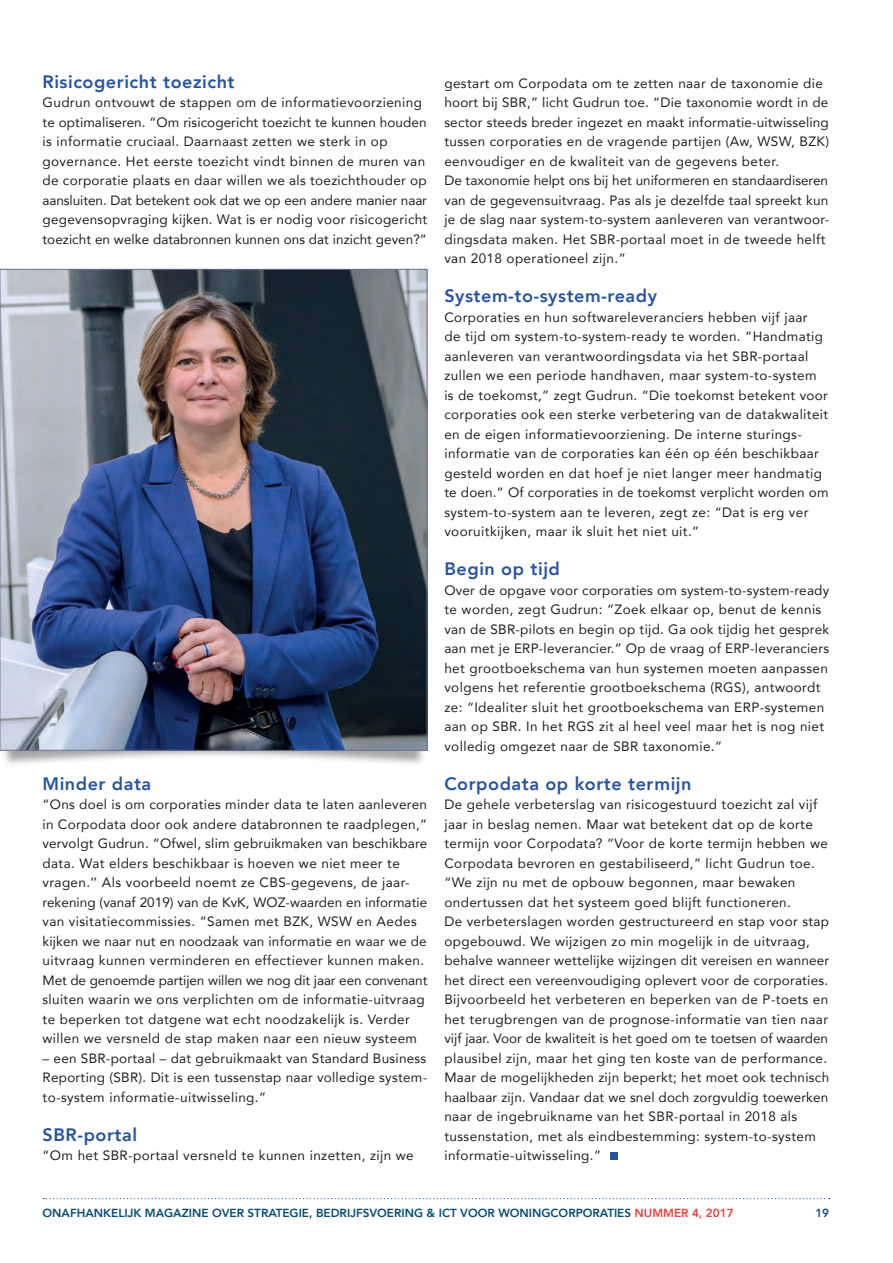
<style>
.page{position:relative;width:893px;height:1263px;background:#fff}
.page>*{position:absolute;margin:0;border:0;box-sizing:border-box;transform-origin:0 0}
.t1{font:800 18px "Avenir";letter-spacing:.03em;color:#2753a3}
.t2{font:13.5px/19.5px "Avenir";letter-spacing:.03em;color:#231f20}
.t3{font:13.5px "Avenir";letter-spacing:.005em;color:#231f20}
.t4{font:13.5px "Avenir";color:#231f20}
.t5{font:13.5px "Avenir";letter-spacing:-.005em;color:#231f20}
.t6{font:13.5px "Avenir";letter-spacing:.01em;color:#231f20}
.t7{font:800 11.7px "Avenir";color:#074b75}
.t8{font:800 11.7px "Avenir";color:#144a7c}
.s1{color:#ea3f3c}
</style>
<div class="page">
<svg style="left:43px;top:1198px;width:787px;height:1px"></svg>
<div style="left:1px;top:717px;width:425px;height:51px;background:#231f20;opacity:.4"></div>
<div style="left:609px;top:1152px;width:8px;height:8px;background:#2753a3"></div>
<img style="left:2px;top:271px;width:423px;height:478px">
<p class="t1" style="left:43px;top:67px;width:194px">Risicogericht toezicht</p>
<p class="t2" style="left:43px;top:92px;width:381px">Gudrun ontvouwt de stappen om de informatievoorziening</p>
<p class="t3" style="left:43px;top:111px;width:386px">te optimaliseren. “Om risicogericht toezicht te kunnen houden</p>
<p class="t2" style="left:43px;top:131px;width:347px">is informatie cruciaal. Daarnaast zetten we sterk in op</p>
<p class="t2" style="left:43px;top:151px;width:386px">governance. Het eerste toezicht vindt binnen de muren van de corporatie plaats en daar willen we als toezichthouder op</p>
<p class="t5" style="left:43px;top:189px;width:386px">aansluiten. Dat betekent ook dat we op een andere manier naar</p>
<p class="t2" style="left:43px;top:209px;width:386px">gegevensopvraging kijken. Wat is er nodig voor risicogericht</p>
<p class="t3" style="left:43px;top:228px;width:386px">toezicht en welke databronnen kunnen ons dat inzicht geven?”</p>
<p class="t1" style="left:43px;top:769px;width:110px">Minder data</p>
<p class="t2" style="left:43px;top:794px;width:386px">“Ons doel is om corporaties minder data te laten aanleveren</p>
<p class="t2" style="left:43px;top:814px;width:386px">in Corpodata door ook andere databronnen te raadplegen,”</p>
<p class="t2" style="left:43px;top:833px;width:386px">vervolgt Gudrun. “Ofwel, slim gebruikmaken van beschikbare</p>
<p class="t2" style="left:43px;top:853px;width:369px">data. Wat elders beschikbaar is hoeven we niet meer te vragen.’’ Als voorbeeld noemt ze CBS-gegevens, de jaar-</p>
<p class="t3" style="left:43px;top:891px;width:386px">rekening (vanaf 2019) van de KvK, WOZ-waarden en informatie</p>
<p class="t2" style="left:43px;top:911px;width:386px">van visitatiecommissies. “Samen met BZK, WSW en Aedes kijken we naar nut en noodzaak van informatie en waar we de</p>
<p class="t2" style="left:43px;top:950px;width:383px">uitvraag kunnen verminderen en effectiever kunnen maken.</p>
<p class="t5" style="left:43px;top:969px;width:386px">Met de genoemde partijen willen we nog dit jaar een convenant</p>
<p class="t2" style="left:43px;top:989px;width:384px">sluiten waarin we ons verplichten om de informatie-uitvraag</p>
<p class="t2" style="left:43px;top:1009px;width:376px">te beperken tot datgene wat echt noodzakelijk is. Verder willen we versneld de stap maken naar een nieuw systeem</p>
<p class="t2" style="left:43px;top:1048px;width:385px">– een SBR-portaal – dat gebruikmaakt van Standard Business</p>
<p class="t2" style="left:43px;top:1067px;width:386px">Reporting (SBR). Dit is een tussenstap naar volledige system-</p>
<p class="t2" style="left:43px;top:1087px;width:225px">to-system informatie-uitwisseling.”</p>
<p class="t1" style="left:43px;top:1120px;width:96px">SBR-portal</p>
<p class="t2" style="left:43px;top:1145px;width:373px">“Om het SBR-portaal versneld te kunnen inzetten, zijn we</p>
<p class="t2" style="left:444px;top:73px;width:386px">gestart om Corpodata om te zetten naar de taxonomie die hoort bij SBR,” licht Gudrun toe. “Die taxonomie wordt in de</p>
<p class="t2" style="left:444px;top:112px;width:386px">sector steeds breder ingezet en maakt informatie-uitwisseling</p>
<p class="t2" style="left:444px;top:131px;width:386px">tussen corporaties en de vragende partijen (Aw, WSW, BZK)</p>
<p class="t2" style="left:444px;top:151px;width:336px">eenvoudiger en de kwaliteit van de gegevens beter.</p>
<p class="t4" style="left:444px;top:169px;width:385px">De taxonomie helpt ons bij het uniformeren en standaardiseren</p>
<p class="t2" style="left:444px;top:190px;width:385px">van de gegevensuitvraag. Pas als je dezelfde taal spreekt kun</p>
<p class="t2" style="left:444px;top:209px;width:386px">je de slag naar system-to-system aanleveren van verantwoor-</p>
<p class="t2" style="left:444px;top:229px;width:383px">dingsdata maken. Het SBR-portaal moet in de tweede helft van 2018 operationeel zijn.”</p>
<p class="t1" style="left:444px;top:282px;width:214px">System-to-system-ready</p>
<p class="t2" style="left:444px;top:307px;width:385px">Corporaties en hun softwareleveranciers hebben vijf jaar<br>de tijd om system-to-system-ready te worden. “Handmatig aanleveren van verantwoordingsdata via het SBR-portaal zullen we een periode handhaven, maar system-to-system is de toekomst,” zegt Gudrun. “Die toekomst betekent voor</p>
<p class="t2" style="left:444px;top:404px;width:385px">corporaties ook een sterke verbetering van de datakwaliteit</p>
<p class="t2" style="left:444px;top:424px;width:359px">en de eigen informatievoorziening. De interne sturings-</p>
<p class="t2" style="left:444px;top:443px;width:386px">informatie van de corporaties kan één op één beschikbaar gesteld worden en dat hoef je niet langer meer handmatig te doen.” Of corporaties in de toekomst verplicht worden om</p>
<p class="t2" style="left:444px;top:502px;width:366px">system-to-system aan te leveren, zegt ze: “Dat is erg ver vooruitkijken, maar ik sluit het niet uit.”</p>
<p class="t1" style="left:444px;top:555px;width:117px">Begin op tijd</p>
<p class="t2" style="left:444px;top:580px;width:386px">Over de opgave voor corporaties om system-to-system-ready</p>
<p class="t2" style="left:444px;top:599px;width:378px">te worden, zegt Gudrun: “Zoek elkaar op, benut de kennis</p>
<p class="t2" style="left:444px;top:619px;width:386px">van de SBR-pilots en begin op tijd. Ga ook tijdig het gesprek</p>
<p class="t2" style="left:444px;top:638px;width:386px">aan met je ERP-leverancier.” Op de vraag of ERP-leveranciers</p>
<p class="t2" style="left:444px;top:658px;width:385px">het grootboekschema van hun systemen moeten aanpassen volgens het referentie grootboekschema (RGS), antwoordt ze: “Idealiter sluit het grootboekschema van ERP-systemen aan op SBR. In het RGS zit al heel veel maar het is nog niet volledig omgezet naar de SBR taxonomie.”</p>
<p class="t1" style="left:444px;top:769px;width:249px">Corpodata op korte termijn</p>
<p class="t2" style="left:444px;top:794px;width:385px">De gehele verbeterslag van risicogestuurd toezicht zal vijf jaar in beslag nemen. Maar wat betekent dat op de korte termijn voor Corpodata? “Voor de korte termijn hebben we</p>
<p class="t2" style="left:444px;top:853px;width:372px">Corpodata bevroren en gestabiliseerd,” licht Gudrun toe. “We zijn nu met de opbouw begonnen, maar bewaken ondertussen dat het systeem goed blijft functioneren.</p>
<p class="t2" style="left:444px;top:911px;width:386px">De verbeterslagen worden gestructureerd en stap voor stap</p>
<p class="t2" style="left:444px;top:931px;width:386px">opgebouwd. We wijzigen zo min mogelijk in de uitvraag, behalve wanneer wettelijke wijzingen dit vereisen en wanneer</p>
<p class="t2" style="left:444px;top:970px;width:385px">het direct een vereenvoudiging oplevert voor de corporaties.</p>
<p class="t2" style="left:444px;top:989px;width:385px">Bijvoorbeeld het verbeteren en beperken van de P-toets en</p>
<p class="t2" style="left:444px;top:1009px;width:385px">het terugbrengen van de prognose-informatie van tien naar</p>
<p class="t4" style="left:444px;top:1027px;width:385px">vijf jaar. Voor de kwaliteit is het goed om te toetsen of waarden</p>
<p class="t2" style="left:444px;top:1048px;width:386px">plausibel zijn, maar het ging ten koste van de performance.<br>Maar de mogelijkheden zijn beperkt; het moet ook technisch</p>
<p class="t6" style="left:444px;top:1086px;width:386px">haalbaar zijn. Vandaar dat we snel doch zorgvuldig toewerken</p>
<p class="t2" style="left:444px;top:1106px;width:373px">naar de ingebruikname van het SBR-portaal in 2018 als tussenstation, met als eindbestemming: system-to-system informatie-uitwisseling.”</p>
<p class="t7" style="left:43px;top:1204px;width:693px">ONAFHANKELIJK MAGAZINE OVER STRATEGIE, BEDRIJFSVOERING &amp; ICT VOOR WONINGCORPORATIES <span class="s1">NUMMER 4, 2017</span></p>
<p class="t8" style="left:815px;top:1204px;width:15px">19</p>
</div>
